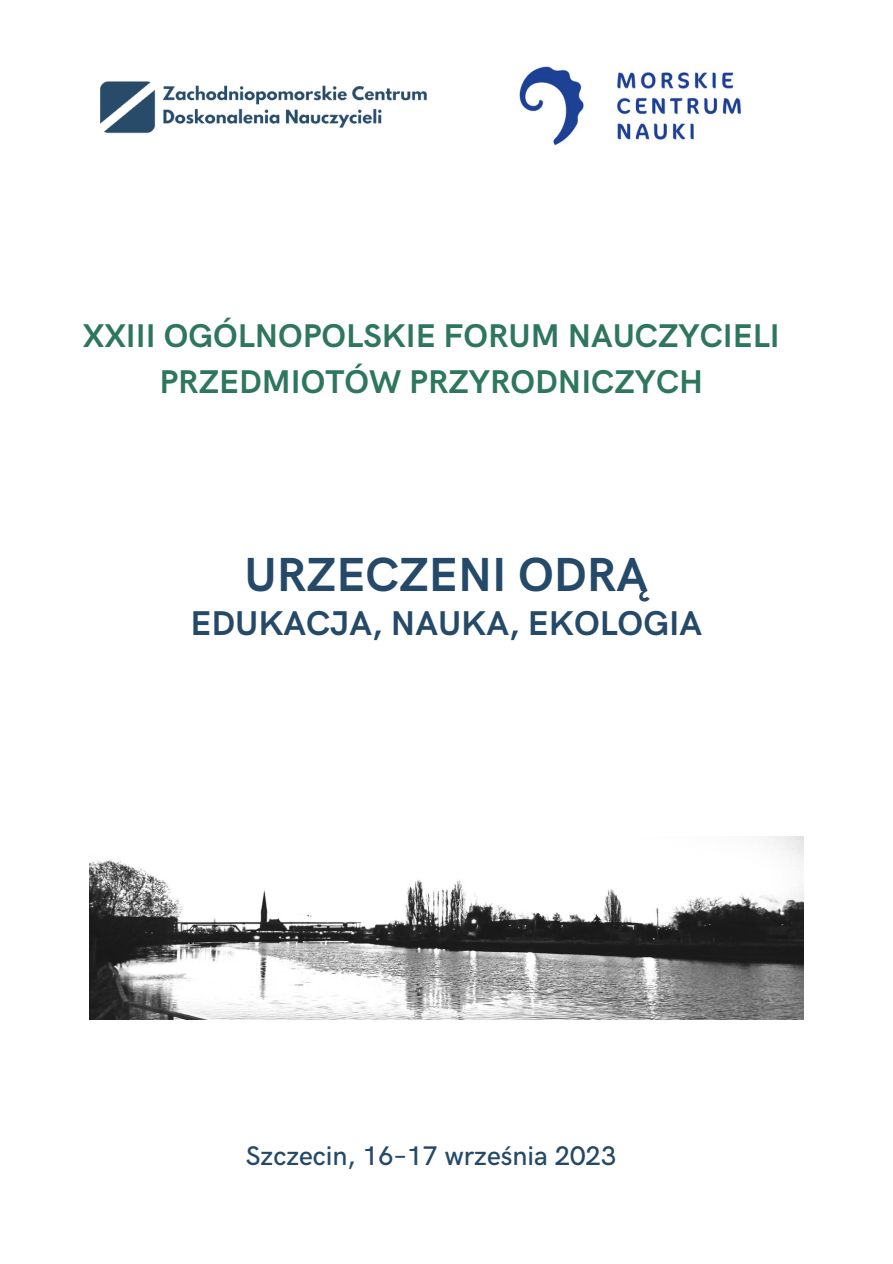
<style>
.page{position:relative;width:893px;height:1264px;background:#fff}
.page>*{position:absolute;margin:0;border:0;box-sizing:border-box;transform-origin:0 0}
.t1{font:700 48px "HK Grotesk";color:#254968}
.t2{font:700 34.5px "HK Grotesk";color:#254968}
.t3{font:700 33px/46px "HK Grotesk";color:#2e765e;text-align:center}
.t4{font:500 27px "HK Grotesk";color:#254968}
</style>
<div class="page">
<img style="left:100px;top:81px;width:327px;height:53px">
<img style="left:89px;top:836px;width:714px;height:183px">
<img style="left:519px;top:66px;width:222px;height:80px">
<p class="t3" style="left:83px;top:314px;width:698px">XXIII OGÓLNOPOLSKIE FORUM NAUCZYCIELI<br>PRZEDMIOTÓW PRZYRODNICZYCH</p>
<p class="t1" style="left:244px;top:548px;width:405px">URZECZENI ODRĄ</p>
<p class="t2" style="left:190px;top:604px;width:513px">EDUKACJA, NAUKA, EKOLOGIA</p>
<p class="t4" style="left:246px;top:1140px;width:372px">Szczecin, 16–17 września 2023</p>
</div>
